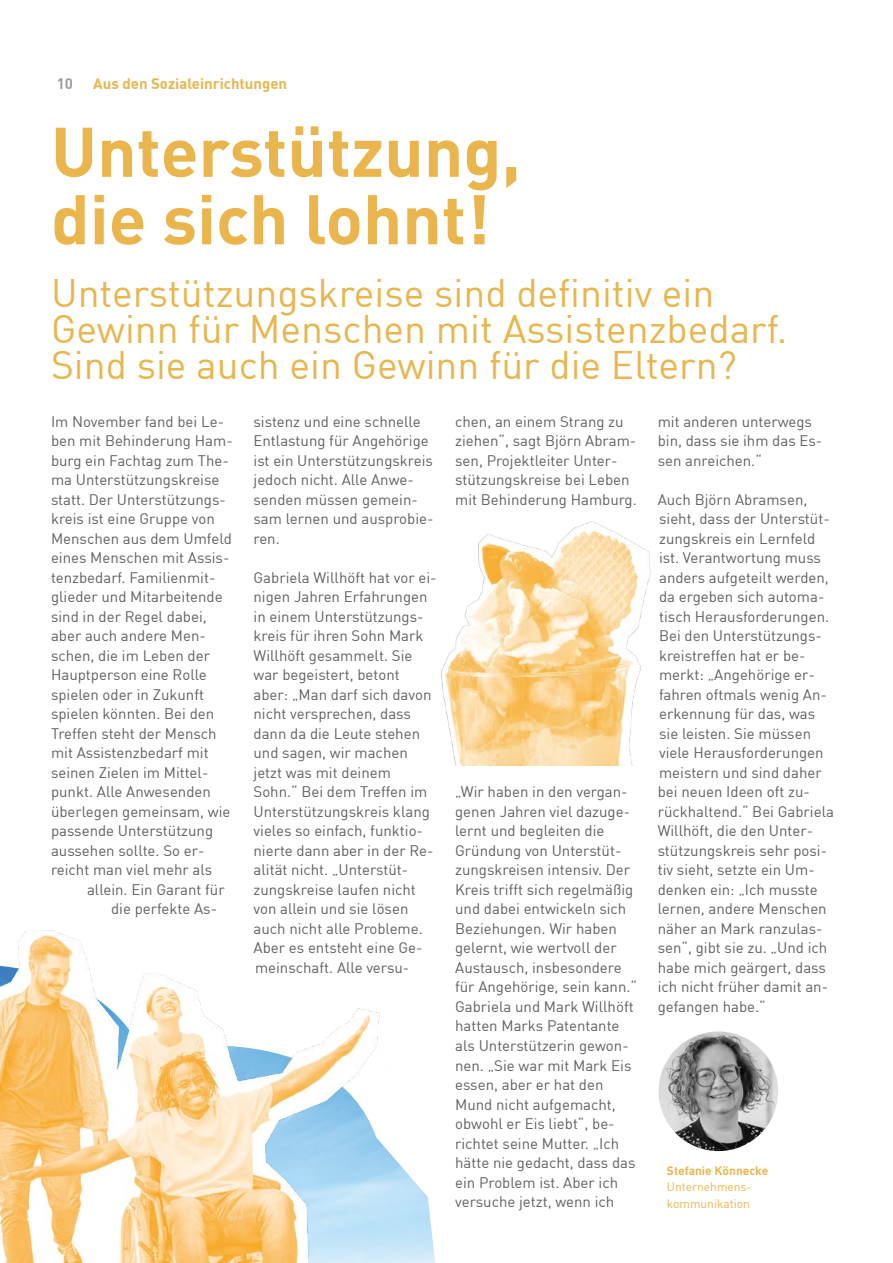
<style>
.page{position:relative;width:893px;height:1263px;background:#fff}
.page>*{position:absolute;margin:0;border:0;box-sizing:border-box;transform-origin:0 0}
.Überschriften_Headline_H1{font:700 69px/67.5px "DIN";color:#e9b54c}
.Überschriften_Intro{font:39px/36px "DIN";color:#e9b54c}
.Fließtexte_Fließtext_Allgemein{font:15px/19.5px "DIN";color:#60605f}
.Inhaltsverzeichnis_Rubrik{font:700 15px "DIN";color:#e9b54c}
.t1{font:700 15px "DIN";color:#9d9d9c}
.t2{font:12px/16.5px "DIN";color:#e9b54c}
.t3{font:700 12px "DIN";color:#e9b54c}
</style>
<div class="page">
<img style="left:659px;top:1031px;width:119px;height:120px;border-radius:60px">
<img style="left:396px;top:1160px;width:39px;height:103px">
<img style="left:441px;top:521px;width:210px;height:244px">
<img style="left:0;top:930px;width:396px;height:333px">
<p class="Inhaltsverzeichnis_Rubrik" style="left:93px;top:74px;width:195px">Aus den Sozialeinrichtungen</p>
<h1 class="Überschriften_Headline_H1" style="left:51px;top:115px;width:471px">Unterstützung, die sich lohnt!</h1>
<p class="Überschriften_Intro" style="left:51px;top:274px;width:738px">Unterstützungskreise sind definitiv ein<br>Gewinn für Menschen mit Assistenzbedarf.<br>Sind sie auch ein Gewinn für die Eltern?</p>
<p class="Fließtexte_Fließtext_Allgemein" style="left:51px;top:411px;width:175px">Im November fand bei Le-</p>
<p class="Fließtexte_Fließtext_Allgemein" style="left:51px;top:431px;width:183px">ben mit Behinderung Ham-</p>
<p class="Fließtexte_Fließtext_Allgemein" style="left:51px;top:450px;width:179px">burg ein Fachtag zum The-</p>
<p class="Fließtexte_Fließtext_Allgemein" style="left:51px;top:470px;width:170px">ma Unterstützungskreise</p>
<p class="Fließtexte_Fließtext_Allgemein" style="left:51px;top:489px;width:176px">statt. Der Unterstützungs-</p>
<p class="Fließtexte_Fließtext_Allgemein" style="left:51px;top:509px;width:165px">kreis ist eine Gruppe von</p>
<p class="Fließtexte_Fließtext_Allgemein" style="left:51px;top:528px;width:182px">Menschen aus dem Umfeld</p>
<p class="Fließtexte_Fließtext_Allgemein" style="left:51px;top:548px;width:180px">eines Menschen mit Assis-</p>
<p class="Fließtexte_Fließtext_Allgemein" style="left:51px;top:567px;width:166px">tenzbedarf. Familienmit-</p>
<p class="Fließtexte_Fließtext_Allgemein" style="left:51px;top:587px;width:173px">glieder und Mitarbeitende</p>
<p class="Fließtexte_Fließtext_Allgemein" style="left:51px;top:606px;width:157px">sind in der Regel dabei,</p>
<p class="Fließtexte_Fließtext_Allgemein" style="left:51px;top:626px;width:156px">aber auch andere Men-</p>
<p class="Fließtexte_Fließtext_Allgemein" style="left:51px;top:645px;width:160px">schen, die im Leben der</p>
<p class="Fließtexte_Fließtext_Allgemein" style="left:51px;top:665px;width:157px">Hauptperson eine Rolle</p>
<p class="Fließtexte_Fließtext_Allgemein" style="left:51px;top:684px;width:155px">spielen oder in Zukunft</p>
<p class="Fließtexte_Fließtext_Allgemein" style="left:51px;top:704px;width:165px">spielen könnten. Bei den</p>
<p class="Fließtexte_Fließtext_Allgemein" style="left:51px;top:723px;width:167px">Treffen steht der Mensch</p>
<p class="Fließtexte_Fließtext_Allgemein" style="left:51px;top:743px;width:159px">mit Assistenzbedarf mit</p>
<p class="Fließtexte_Fließtext_Allgemein" style="left:51px;top:762px;width:159px">seinen Zielen im Mittel-</p>
<p class="Fließtexte_Fließtext_Allgemein" style="left:51px;top:782px;width:161px">punkt. Alle Anwesenden</p>
<p class="Fließtexte_Fließtext_Allgemein" style="left:51px;top:801px;width:181px">überlegen gemeinsam, wie</p>
<p class="Fließtexte_Fließtext_Allgemein" style="left:51px;top:821px;width:164px">passende Unterstützung</p>
<p class="Fließtexte_Fließtext_Allgemein" style="left:51px;top:840px;width:155px">aussehen sollte. So er-</p>
<p class="Fließtexte_Fließtext_Allgemein" style="left:51px;top:860px;width:163px">reicht man viel mehr als</p>
<p class="Fließtexte_Fließtext_Allgemein" style="left:87px;top:879px;width:139px">allein. Ein Garant für</p>
<p class="Fließtexte_Fließtext_Allgemein" style="left:111px;top:899px;width:108px">die perfekte As-</p>
<p class="t1" style="left:57px;top:74px;width:18px">10</p>
<p class="Fließtexte_Fließtext_Allgemein" style="left:455px;top:411px;width:183px">chen, an einem Strang zu ziehen“, sagt Björn Abram&shy;sen, Projektleiter Unter&shy;stützungskreise bei Leben mit Behinderung Hamburg.</p>
<p class="Fließtexte_Fließtext_Allgemein" style="left:254px;top:411px;width:181px">sistenz und eine schnelle<br>Entlastung für Angehörige ist ein Unterstützungskreis jedoch nicht. Alle Anwe&shy;senden müssen gemein&shy;sam lernen und ausprobie&shy;ren.</p>
<p class="Fließtexte_Fließtext_Allgemein" style="left:254px;top:567px;width:184px">Gabriela Willhöft hat vor ei&shy;nigen Jahren Erfahrungen in einem Unterstützungs&shy;kreis für ihren Sohn Mark<br>Willhöft gesammelt. Sie war begeistert, betont aber: „Man darf sich davon nicht versprechen, dass dann da die Leute stehen und sagen, wir machen jetzt was mit deinem<br>Sohn.“ Bei dem Treffen im<br>Unterstützungskreis klang vieles so einfach, funktio&shy;nierte dann aber in der Re&shy;alität nicht. „Unterstüt&shy;zungskreise laufen nicht von allein und sie lösen auch nicht alle Probleme.<br>Aber es entsteht eine Ge&shy;meinschaft. Alle versu-</p>
<p class="Fließtexte_Fließtext_Allgemein" style="left:658px;top:411px;width:166px">mit anderen unterwegs bin, dass sie ihm das Es&shy;sen anreichen.“</p>
<p class="Fließtexte_Fließtext_Allgemein" style="left:658px;top:489px;width:178px">Auch Björn Abramsen, sieht, dass der Unterstüt&shy;zungskreis ein Lernfeld ist. Verantwortung muss anders aufgeteilt werden, da ergeben sich automa&shy;tisch Herausforderungen.<br>Bei den Unterstützungs&shy;kreistreffen hat er be&shy;merkt: „Angehörige er&shy;fahren oftmals wenig An&shy;erkennung für das, was sie leisten. Sie müssen viele Herausforderungen meistern und sind daher bei neuen Ideen oft zu&shy;rückhaltend.“ Bei Gabriela<br>Willhöft, die den Unter&shy;stützungskreis sehr posi&shy;tiv sieht, setzte ein Um&shy;denken ein: „Ich musste lernen, andere Menschen näher an Mark ranzulas&shy;sen“, gibt sie zu. „Und ich habe mich geärgert, dass ich nicht früher damit an&shy;gefangen habe.“</p>
<p class="Fließtexte_Fließtext_Allgemein" style="left:455px;top:782px;width:183px">„Wir haben in den vergan&shy;genen Jahren viel dazuge&shy;lernt und begleiten die<br>Gründung von Unterstüt&shy;zungskreisen intensiv. Der<br>Kreis trifft sich regelmäßig und dabei entwickeln sich<br>Beziehungen. Wir haben gelernt, wie wertvoll der<br>Austausch, insbesondere für Angehörige, sein kann.“</p>
<p class="Fließtexte_Fließtext_Allgemein" style="left:455px;top:996px;width:182px">Gabriela und Mark Willhöft hatten Marks Patentante als Unterstützerin gewon&shy;nen. „Sie war mit Mark Eis essen, aber er hat den<br>Mund nicht aufgemacht, obwohl er Eis liebt“, be&shy;richtet seine Mutter. „Ich hätte nie gedacht, dass das ein Problem ist. Aber ich versuche jetzt, wenn ich</p>
<p class="t3" style="left:667px;top:1162px;width:103px">Stefanie Könnecke</p>
<p class="t2" style="left:667px;top:1178px;width:85px">Unternehmens&shy;kommunikation</p>
</div>
